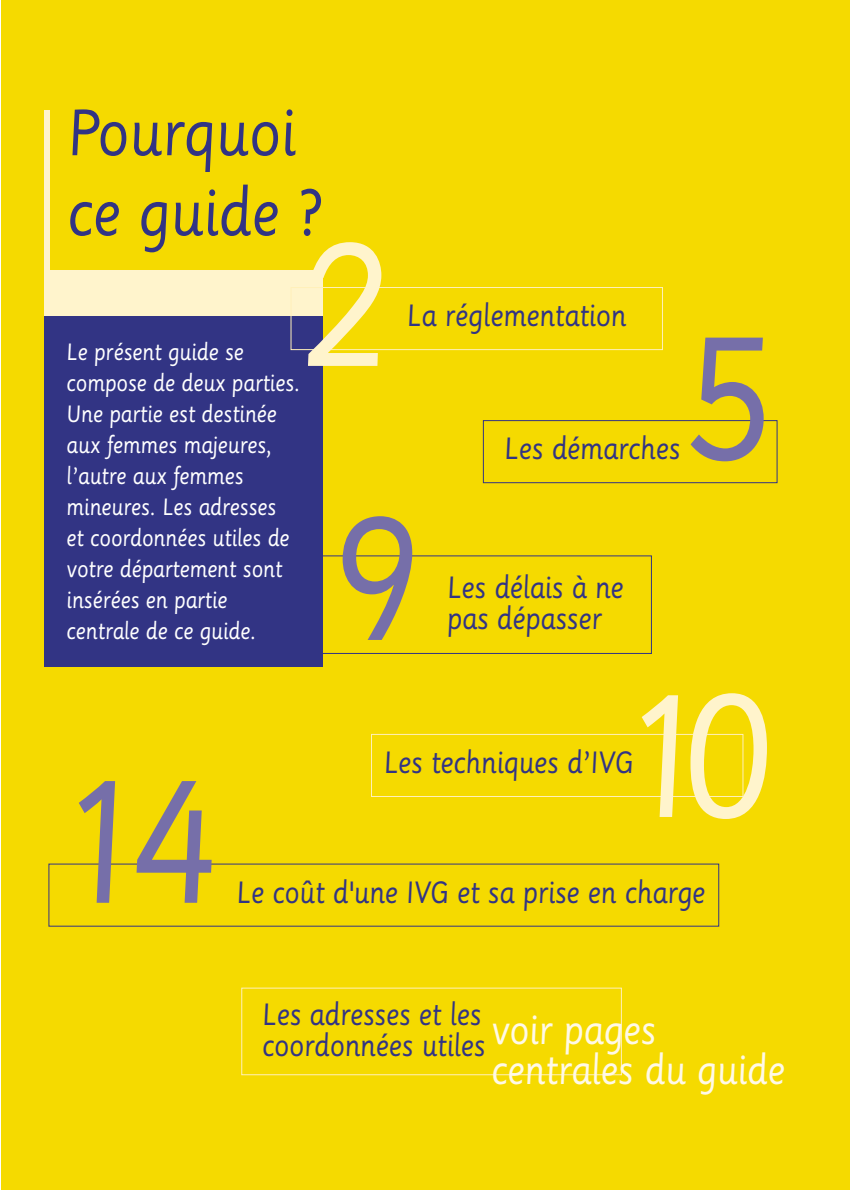
<style>
.page{position:relative;width:850px;height:1190px;background:#fff}
.page>*{position:absolute;margin:0;border:0;box-sizing:border-box;transform-origin:0 0}
.t1{font:170px "Sassoon Primary";color:#766fa9;scale:.9 1}
.t2{font:170px "Sassoon Primary";color:#fff4cc;scale:.9 1}
.t3{font:64px/80px "Sassoon Primary";letter-spacing:-.02em;color:#323484;scale:.9 1}
.t4{font:40px "Sassoon Primary";letter-spacing:-.02em;color:#fff9e7;scale:.9 1}
.t5{font:30px/31px "Sassoon Primary";letter-spacing:-.02em;color:#323484;scale:.9 1}
.t6{font:23px/31px "Sassoon Primary";letter-spacing:-.02em;color:#fff;scale:.9 1}
</style>
<div class="page">
<div style="left:1px;top:0;width:849px;height:1190px;background:#f5da00"></div>
<div style="left:45px;top:313px;width:278px;height:354px;background:#323484"></div>
<div style="left:45px;top:271px;width:278px;height:45px;background:#fff4cc"></div>
<div style="left:291px;top:287px;width:372px;height:63px;border:1px solid #fff0ba"></div>
<div style="left:45px;top:110px;width:5px;height:200px;background:#fff4cc"></div>
<div style="left:371px;top:734px;width:372px;height:63px;border:1px solid #fff0ba"></div>
<div style="left:241px;top:988px;width:381px;height:87px;border:1px solid #fff0ba"></div>
<div style="left:483px;top:420px;width:295px;height:63px;border:1px solid #323484"></div>
<div style="left:306px;top:555px;width:346px;height:99px;border:1px solid #323484"></div>
<h2 class="t3" style="left:66px;top:98px;width:285px">Pourquoi ce guide ?</h2>
<h1 class="t2" style="left:298px;top:231px;width:102px">2</h1>
<h3 class="t5" style="left:407px;top:303px;width:246px">La réglementation</h3>
<p class="t6" style="left:66px;top:338px;width:262px">Le présent guide se compose de deux parties.<br>Une partie est destinée aux femmes majeures, l’autre aux femmes mineures. Les adresses<br>et coordonnées utiles de votre département sont insérées en partie centrale de ce guide.</p>
<h3 class="t5" style="left:504px;top:436px;width:198px">Les démarches</h3>
<h1 class="t1" style="left:330px;top:505px;width:102px">9</h1>
<h3 class="t5" style="left:447px;top:575px;width:198px">Les délais à ne</h3>
<h3 class="t5" style="left:447px;top:606px;width:174px">pas dépasser</h3>
<h1 class="t1" style="left:683px;top:325px;width:102px">5</h1>
<h1 class="t1" style="left:54px;top:768px;width:183px">14</h1>
<h3 class="t5" style="left:383px;top:749px;width:279px">Les techniques d’IVG</h3>
<h1 class="t2" style="left:617px;top:683px;width:172px">10</h1>
<h3 class="t5" style="left:236px;top:879px;width:523px">Le coût d'une IVG et sa prise en charge</h3>
<h3 class="t5" style="left:262px;top:1002px;width:440px">Les adresses et les<br>coordonnées utiles <sup>voir</sup> <sup>pages</sup></h3>
<h3 class="t4" style="left:491px;top:1052px;width:329px">centrales du guide</h3>
</div>
